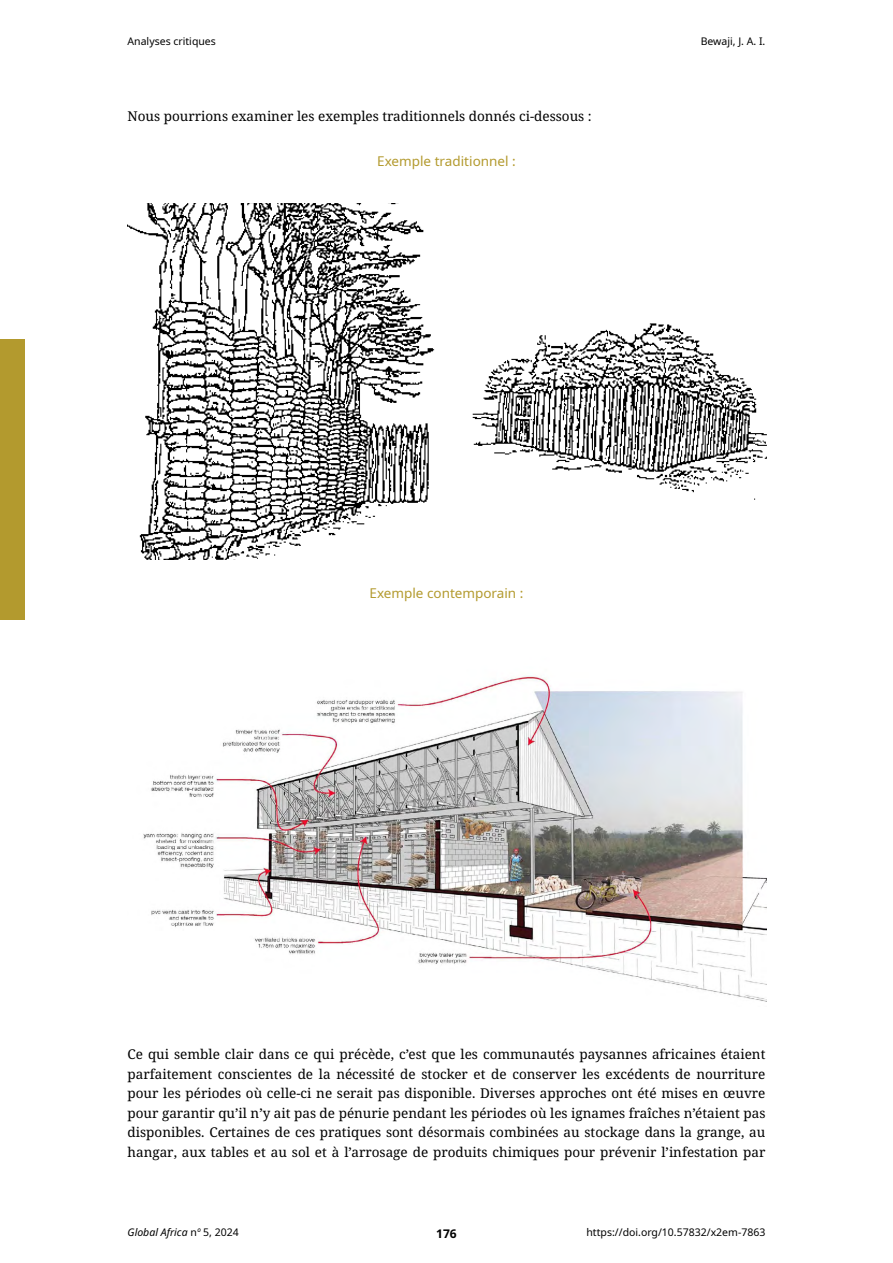
<style>
.page{position:relative;width:893px;height:1263px;background:#fff}
.page>*{position:absolute;margin:0;border:0;box-sizing:border-box;transform-origin:0 0}
.t1{font:13.5px/19.5px "Noto Serif";color:#000;text-align:justify}
.t2{font:13.5px "Noto Sans";color:#b39a2e}
.t3{font:700 12px "Noto Sans";color:#000}
.t4{font:10.5px "Noto Sans";color:#000}
.t5{font:italic 10.5px "Noto Sans";color:#000}
.s1{font-style:normal}
</style>
<div class="page">
<div style="left:0;top:339px;width:25px;height:281px;background:#b39a2e"></div>
<img style="left:128px;top:204px;width:639px;height:356px">
<img style="left:143px;top:675px;width:623px;height:327px">
<p class="t4" style="left:128px;top:34px;width:90px">Analyses critiques</p>
<p class="t4" style="left:701px;top:34px;width:66px">Bewaji, J. A. I.</p>
<p class="t1" style="left:128px;top:107px;width:466px">Nous pourrions examiner les exemples traditionnels donnés ci-dessous :</p>
<p class="t2" style="left:377px;top:151px;width:140px">Exemple traditionnel :</p>
<p class="t2" style="left:369px;top:583px;width:155px">Exemple contemporain :</p>
<p class="t1" style="left:128px;top:1045px;width:639px">Ce qui semble clair dans ce qui précède, c’est que les communautés paysannes africaines étaient parfaitement conscientes de la nécessité de stocker et de conserver les excédents de nourriture pour les périodes où celle-ci ne serait pas disponible. Diverses approches ont été mises en œuvre pour garantir qu’il n’y ait pas de pénurie pendant les périodes où les ignames fraîches n’étaient pas disponibles. Certaines de ces pratiques sont désormais combinées au stockage dans la grange, au hangar, aux tables et au sol et à l’arrosage de produits chimiques pour prévenir l’infestation par</p>
<p class="t5" style="left:128px;top:1224px;width:113px">Global Africa <span class="s1">n</span>º <span class="s1">5, 2024</span></p>
<p class="t3" style="left:436px;top:1225px;width:22px">176</p>
<p class="t4" style="left:586px;top:1225px;width:180px">https://doi.org/10.57832/x2em-7863</p>
</div>
